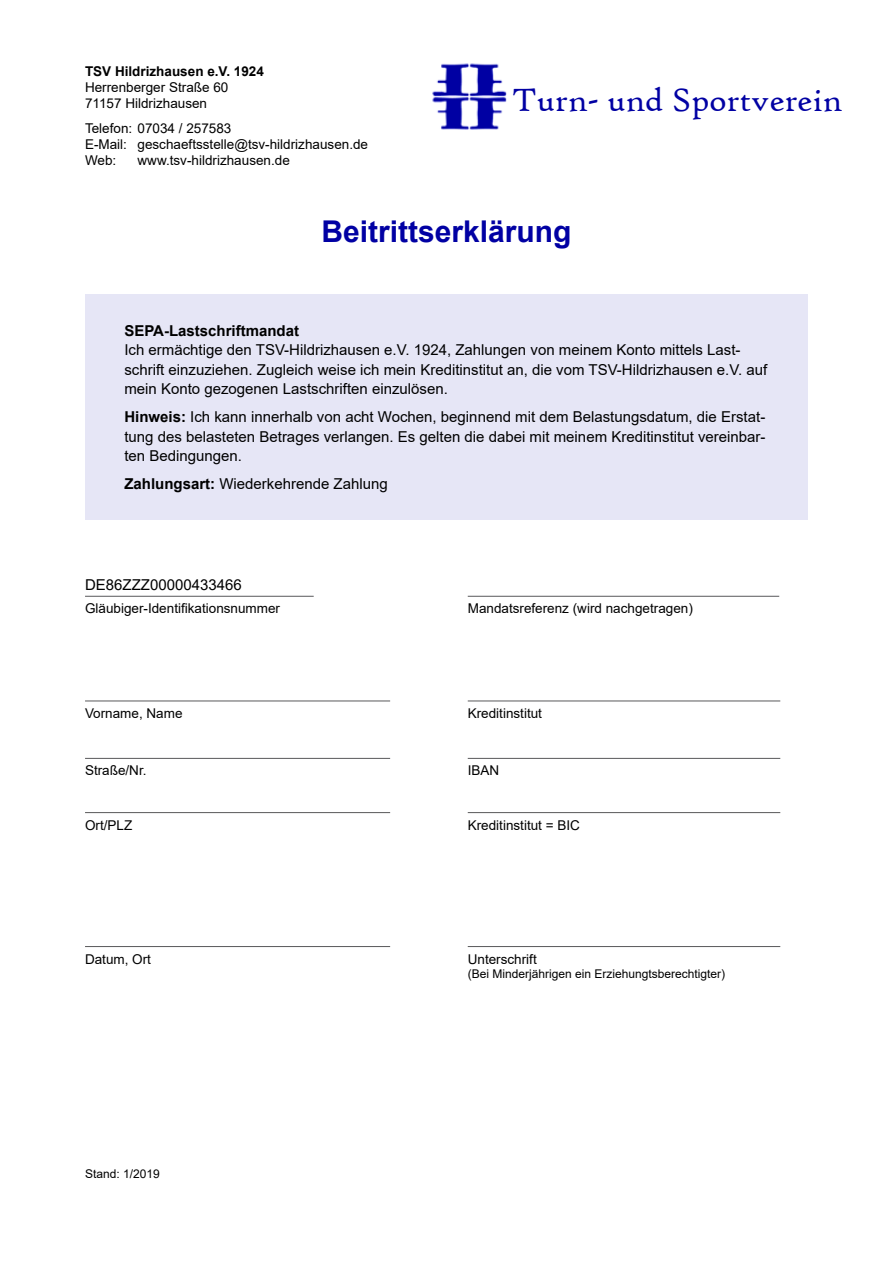
<style>
.page{position:relative;width:893px;height:1263px;background:#fff}
.page>*{position:absolute;margin:0;border:0;box-sizing:border-box;transform-origin:0 0}
.t1{font:34.5px "High Tower Text";color:#0100a3}
.t2{font:700 30px "Arial";color:#0100a3}
.t3{font:15px/19.5px "Arial";color:#000}
.t4{font:700 15px "Arial";color:#000}
.t5{font:13.5px/16.2px "Arial";color:#000}
.t6{font:700 13.5px "Arial";color:#000}
.t7{font:12px "Arial";color:#000}
.s1{font-weight:700}
</style>
<div class="page">
<div style="left:85px;top:294px;width:723px;height:226px;background:#e6e6f6"></div>
<hr style="left:85px;top:701px;width:305px;height:1px;background:#58585a">
<hr style="left:468px;top:701px;width:312px;height:1px;background:#58585a">
<hr style="left:85px;top:812px;width:305px;height:1px;background:#58585a">
<hr style="left:468px;top:812px;width:312px;height:1px;background:#58585a">
<hr style="left:85px;top:758px;width:305px;height:1px;background:#58585a">
<hr style="left:468px;top:758px;width:312px;height:1px;background:#58585a">
<hr style="left:85px;top:946px;width:305px;height:1px;background:#58585a">
<hr style="left:468px;top:946px;width:312px;height:1px;background:#58585a">
<hr style="left:85px;top:596px;width:229px;height:1px;background:#58585a">
<hr style="left:468px;top:596px;width:311px;height:1px;background:#58585a">
<img style="left:432px;top:63px;width:75px;height:67px">
<p class="t6" style="left:85px;top:61px;width:180px">TSV Hildrizhausen e.V. 1924</p>
<p class="t5" style="left:85px;top:79px;width:145px">Herrenberger Straße 60<br>71157 Hildrizhausen</p>
<p class="t5" style="left:85px;top:120px;width:285px">Telefon: 07034 / 257583<br>E-Mail: geschaeftsstelle@tsv-hildrizhausen.de<br>Web:</p>
<p class="t5" style="left:138px;top:152px;width:154px">www.tsv-hildrizhausen.de</p>
<h1 class="t1" style="left:512px;top:80px;width:331px">Turn- und Sportverein</h1>
<h2 class="t2" style="left:321px;top:210px;width:252px">Beitrittserklärung</h2>
<p class="t4" style="left:124px;top:320px;width:176px">SEPA-Lastschriftmandat</p>
<p class="t3" style="left:124px;top:340px;width:644px">Ich ermächtige den TSV-Hildrizhausen e.V. 1924, Zahlungen von meinem Konto mittels Last&shy;schrift einzuziehen. Zugleich weise ich mein Kreditinstitut an, die vom TSV-Hildrizhausen e.V. auf mein Konto gezogenen Lastschriften einzulösen.</p>
<p class="t3" style="left:124px;top:407px;width:643px;text-align:justify"><span class="s1">Hinweis:</span> Ich kann innerhalb von acht Wochen, beginnend mit dem Belastungsdatum, die Erstat&shy;tung des belasteten Betrages verlangen. Es gelten die dabei mit meinem Kreditinstitut vereinbar&shy;ten Bedingungen.</p>
<p class="t3" style="left:124px;top:474px;width:265px"><span class="s1">Zahlungsart:</span> Wiederkehrende Zahlung</p>
<p class="t3" style="left:85px;top:575px;width:158px">DE86ZZZ00000433466</p>
<p class="t5" style="left:85px;top:600px;width:197px">Gläubiger-Identifikationsnummer</p>
<p class="t5" style="left:468px;top:600px;width:227px">Mandatsreferenz (wird nachgetragen)</p>
<p class="t5" style="left:85px;top:705px;width:99px">Vorname, Name</p>
<p class="t5" style="left:468px;top:705px;width:76px">Kreditinstitut</p>
<p class="t5" style="left:85px;top:762px;width:63px">Straße/Nr.</p>
<p class="t5" style="left:468px;top:762px;width:33px">IBAN</p>
<p class="t5" style="left:85px;top:817px;width:49px">Ort/PLZ</p>
<p class="t5" style="left:468px;top:817px;width:114px">Kreditinstitut = BIC</p>
<p class="t5" style="left:85px;top:951px;width:68px">Datum, Ort</p>
<p class="t5" style="left:468px;top:951px;width:71px">Unterschrift</p>
<p class="t7" style="left:468px;top:965px;width:259px">(Bei Minderjährigen ein Erziehungtsberechtigter)</p>
<p class="t7" style="left:85px;top:1165px;width:76px">Stand: 1/2019</p>
</div>
